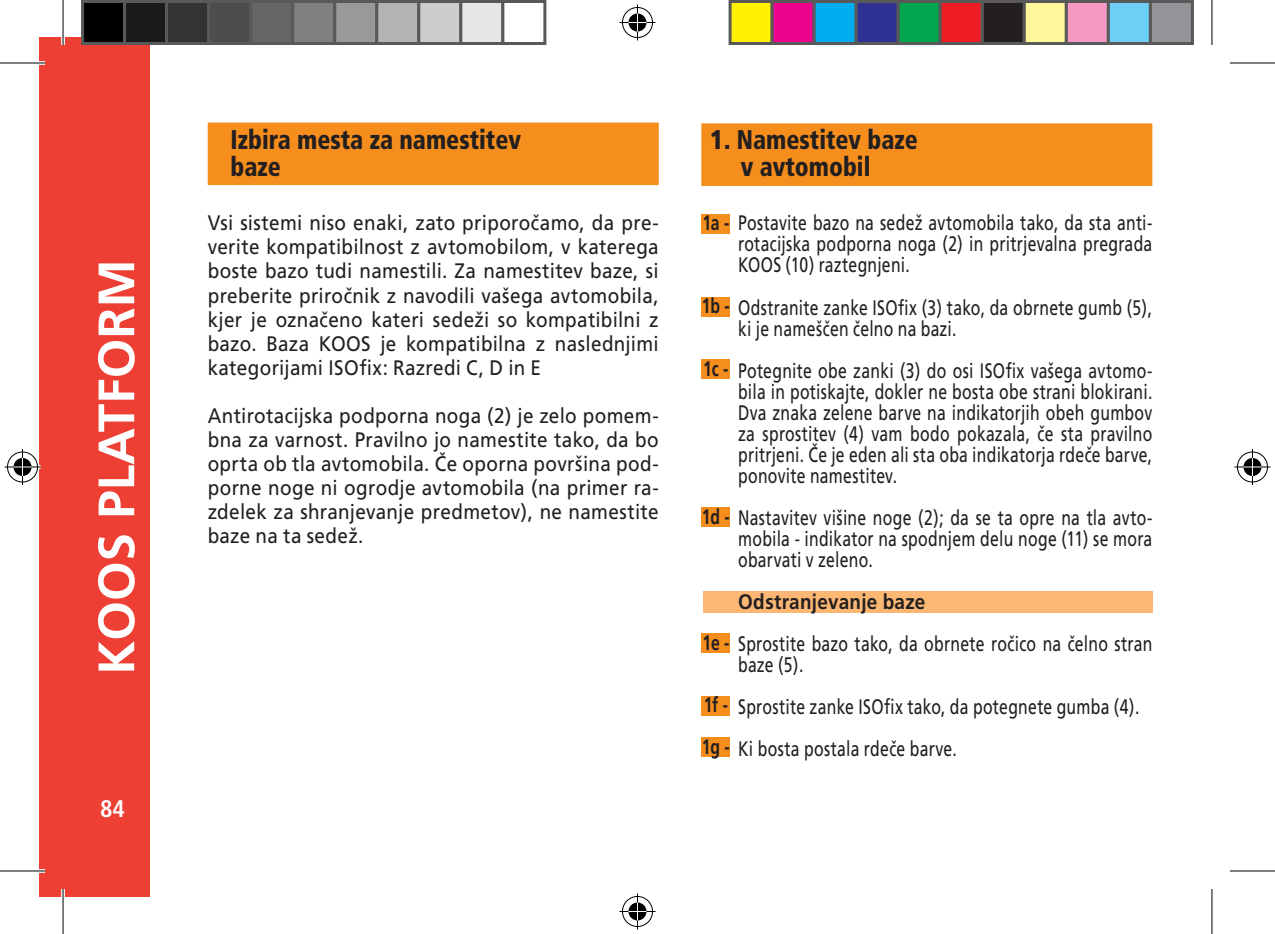
<style>
.page{position:relative;width:1275px;height:934px;background:#fff}
.page>*{position:absolute;margin:0;border:0;box-sizing:border-box;transform-origin:0 0}
.t1{font:700 51px "Frutiger CE";color:#fff}
.t2{font:900 condensed 27px "Frutiger LT";color:#231f20;scale:.9 1}
.t3{font:900 condensed 27px "Frutiger LT";color:#231f20}
.t4{font:700 condensed 24px "Frutiger LT";color:#fff}
.t5{font:21px/21px "Frutiger CE";letter-spacing:.015em;color:#231f20;scale:.75 1}
.t6{font:21px/24px "Frutiger CE";letter-spacing:.015em;color:#231f20;text-align:justify;scale:.9 1}
.t7{font:700 21px "Frutiger CE";letter-spacing:.015em;color:#231f20;scale:.9 1}
.t8{font:700 21px "Frutiger CE";letter-spacing:.015em;color:#231f20;scale:.75 1}
.s1{font-weight:700}
</style>
<div class="page">
<div style="left:39px;top:37px;width:110px;height:859px;background:#ee3f34"></div>
<div style="left:701px;top:123px;width:451px;height:63px;background:#f68e1e;border:3px solid #f68e1e"></div>
<div style="left:208px;top:123px;width:450px;height:62px;background:#f68e1e"></div>
<div style="left:702px;top:591px;width:450px;height:21px;background:#fbb773"></div>
<div style="left:701px;top:214px;width:29px;height:19px;background:#f68e1e"></div>
<div style="left:701px;top:297px;width:29px;height:19px;background:#f68e1e"></div>
<div style="left:701px;top:360px;width:29px;height:19px;background:#f68e1e"></div>
<div style="left:701px;top:508px;width:29px;height:19px;background:#f68e1e"></div>
<div style="left:701px;top:696px;width:29px;height:19px;background:#f68e1e"></div>
<div style="left:701px;top:738px;width:29px;height:19px;background:#f68e1e"></div>
<div style="left:701px;top:634px;width:29px;height:19px;background:#f68e1e"></div>
<hr style="left:0;top:61px;width:45px;height:4px;background:#fff">
<svg style="left:0;top:869px;width:45px;height:4px"></svg>
<svg style="left:1230px;top:871px;width:44px;height:1px"></svg>
<svg style="left:61px;top:37px;width:4px;height:8px"></svg>
<svg style="left:61px;top:889px;width:4px;height:8px"></svg>
<svg style="left:1212px;top:0;width:1px;height:45px"></svg>
<svg style="left:1212px;top:889px;width:1px;height:45px"></svg>
<hr style="left:0;top:62px;width:45px;height:2px;background:#000">
<hr style="left:1229px;top:62px;width:45px;height:2px;background:#000">
<hr style="left:0;top:870px;width:45px;height:1px;background:#000">
<hr style="left:1229px;top:870px;width:45px;height:1px;background:#000">
<hr style="left:62px;top:0;width:2px;height:45px;background:#000">
<hr style="left:62px;top:889px;width:2px;height:45px;background:#000">
<hr style="left:1211px;top:0;width:1px;height:45px;background:#000">
<hr style="left:1211px;top:889px;width:1px;height:45px;background:#000">
<div style="left:620px;top:6px;width:34px;height:33px;border:4px solid #fff;border-radius:50%"></div>
<hr style="left:619px;top:21px;width:36px;height:3px;background:#fff">
<hr style="left:635px;top:4px;width:4px;height:36px;background:#fff">
<div style="left:626px;top:12px;width:22px;height:21px;border:4px solid #fff;border-radius:50%"></div>
<div style="left:622px;top:7px;width:30px;height:31px;border:1px solid #000;border-radius:50%"></div>
<hr style="left:619px;top:22px;width:36px;height:1px;background:#000">
<hr style="left:637px;top:4px;width:1px;height:36px;background:#000">
<svg style="left:628px;top:13px;width:18px;height:18px"></svg>
<div style="left:620px;top:894px;width:34px;height:34px;border:4px solid #fff;border-radius:50%"></div>
<hr style="left:619px;top:909px;width:36px;height:4px;background:#fff">
<hr style="left:635px;top:893px;width:4px;height:36px;background:#fff">
<div style="left:626px;top:900px;width:22px;height:22px;border:4px solid #fff;border-radius:50%"></div>
<div style="left:622px;top:896px;width:30px;height:31px;border:1px solid #000;border-radius:50%"></div>
<hr style="left:619px;top:911px;width:36px;height:1px;background:#000">
<hr style="left:637px;top:893px;width:1px;height:36px;background:#000">
<svg style="left:628px;top:902px;width:18px;height:18px"></svg>
<div style="left:6px;top:450px;width:33px;height:34px;border:4px solid #fff;border-radius:50%"></div>
<svg style="left:4px;top:465px;width:36px;height:4px"></svg>
<hr style="left:21px;top:449px;width:3px;height:36px;background:#fff">
<div style="left:12px;top:456px;width:21px;height:22px;border:4px solid #fff;border-radius:50%"></div>
<div style="left:7px;top:452px;width:31px;height:30px;border:1px solid #000;border-radius:50%"></div>
<hr style="left:4px;top:466px;width:36px;height:1px;background:#000">
<hr style="left:22px;top:449px;width:1px;height:36px;background:#000">
<svg style="left:14px;top:458px;width:18px;height:18px"></svg>
<div style="left:1235px;top:450px;width:33px;height:34px;border:4px solid #fff;border-radius:50%"></div>
<svg style="left:1234px;top:465px;width:36px;height:4px"></svg>
<hr style="left:1250px;top:449px;width:3px;height:36px;background:#fff">
<div style="left:1241px;top:456px;width:21px;height:22px;border:4px solid #fff;border-radius:50%"></div>
<div style="left:1236px;top:452px;width:31px;height:30px;border:1px solid #000;border-radius:50%"></div>
<hr style="left:1234px;top:466px;width:36px;height:1px;background:#000">
<hr style="left:1251px;top:449px;width:1px;height:36px;background:#000">
<svg style="left:1243px;top:458px;width:18px;height:18px"></svg>
<div style="left:82px;top:2px;width:42px;height:42px;background:#000"></div>
<div style="left:81px;top:0;width:45px;height:45px;border:3px solid #595959"></div>
<div style="left:124px;top:2px;width:42px;height:42px;background:#1a1a1a"></div>
<div style="left:123px;top:0;width:45px;height:45px;border:3px solid #595959"></div>
<div style="left:166px;top:2px;width:42px;height:42px;background:#333"></div>
<div style="left:165px;top:0;width:45px;height:45px;border:3px solid #595959"></div>
<div style="left:208px;top:2px;width:42px;height:42px;background:#4d4d4d"></div>
<div style="left:207px;top:0;width:45px;height:45px;border:3px solid #595959"></div>
<div style="left:250px;top:2px;width:42px;height:42px;background:#666"></div>
<div style="left:249px;top:0;width:45px;height:45px;border:3px solid #595959"></div>
<div style="left:292px;top:2px;width:42px;height:42px;background:#808080"></div>
<div style="left:291px;top:0;width:45px;height:45px;border:3px solid #595959"></div>
<div style="left:334px;top:2px;width:42px;height:42px;background:#999"></div>
<div style="left:333px;top:0;width:45px;height:45px;border:3px solid #595959"></div>
<div style="left:376px;top:2px;width:42px;height:42px;background:#b3b3b3"></div>
<div style="left:375px;top:0;width:45px;height:45px;border:3px solid #595959"></div>
<div style="left:418px;top:2px;width:42px;height:42px;background:#ccc"></div>
<div style="left:417px;top:0;width:45px;height:45px;border:3px solid #595959"></div>
<div style="left:460px;top:2px;width:42px;height:42px;background:#e6e6e6"></div>
<div style="left:459px;top:0;width:45px;height:45px;border:3px solid #595959"></div>
<div style="left:501px;top:0;width:45px;height:45px;border:3px solid #595959"></div>
<div style="left:730px;top:2px;width:42px;height:42px;background:#fff101"></div>
<div style="left:728px;top:0;width:45px;height:45px;border:3px solid #595959"></div>
<div style="left:772px;top:2px;width:42px;height:42px;background:#ed028c"></div>
<div style="left:770px;top:0;width:45px;height:45px;border:3px solid #595959"></div>
<div style="left:814px;top:2px;width:42px;height:42px;background:#00aeef"></div>
<div style="left:812px;top:0;width:45px;height:45px;border:3px solid #595959"></div>
<div style="left:856px;top:2px;width:42px;height:42px;background:#2e3092"></div>
<div style="left:854px;top:0;width:45px;height:45px;border:3px solid #595959"></div>
<div style="left:898px;top:2px;width:42px;height:42px;background:#00a54f"></div>
<div style="left:896px;top:0;width:45px;height:45px;border:3px solid #595959"></div>
<div style="left:940px;top:2px;width:42px;height:42px;background:#ee1d23"></div>
<div style="left:938px;top:0;width:45px;height:45px;border:3px solid #595959"></div>
<div style="left:982px;top:2px;width:42px;height:42px;background:#231f20"></div>
<div style="left:980px;top:0;width:45px;height:45px;border:3px solid #595959"></div>
<div style="left:1024px;top:2px;width:42px;height:42px;background:#fff79a"></div>
<div style="left:1022px;top:0;width:45px;height:45px;border:3px solid #595959"></div>
<div style="left:1066px;top:2px;width:42px;height:42px;background:#f499c2"></div>
<div style="left:1064px;top:0;width:45px;height:45px;border:3px solid #595959"></div>
<div style="left:1108px;top:2px;width:42px;height:42px;background:#6bcff6"></div>
<div style="left:1106px;top:0;width:45px;height:45px;border:3px solid #595959"></div>
<div style="left:1150px;top:2px;width:42px;height:42px;background:#939598"></div>
<div style="left:1148px;top:0;width:45px;height:45px;border:3px solid #595959"></div>
<h1 class="t1" style="left:86px;top:675px;width:417px;rotate:-90deg">KOOS PLATFORM</h1>
<p class="t4" style="left:100px;top:794px;width:26px">84</p>
<p class="t2" style="left:230px;top:123px;width:324px">Izbira mesta za namestitev</p>
<p class="t2" style="left:230px;top:150px;width:57px">baze</p>
<p class="t6" style="left:208px;top:211px;width:502px">Vsi sistemi niso enaki, zato priporočamo, da pre&shy;verite kompatibilnost z avtomobilom, v katerega boste bazo tudi namestili. Za namestitev baze, si preberite priročnik z navodili vašega avtomobila, kjer je označeno kateri sedeži so kompatibilni z bazo. Baza KOOS je kompatibilna z naslednjimi kategorijami ISOfix: Razredi C, D in E</p>
<p class="t6" style="left:208px;top:403px;width:502px">Antirotacijska podporna noga (2) je zelo pomem&shy;bna za varnost. Pravilno jo namestite tako, da bo oprta ob tla avtomobila. Če oporna površina pod&shy;porne noge ni ogrodje avtomobila (na primer ra&shy;zdelek za shranjevanje predmetov), ne namestite baze na ta sedež.</p>
<p class="t3" style="left:709px;top:123px;width:210px">1. Namestitev baze</p>
<p class="t2" style="left:740px;top:150px;width:146px">v avtomobil</p>
<p class="t5" style="left:702px;top:213px;width:601px"><span class="s1">1a -</span> Postavite bazo na sedež avtomobila tako, da sta anti-</p>
<p class="t5" style="left:738px;top:234px;width:553px">rotacijska podporna noga (2) in pritrjevalna pregrada<br>KOOS (10) raztegnjeni.</p>
<p class="t5" style="left:701px;top:297px;width:602px"><span class="s1">1b -</span> Odstranite zanke ISOfix (3) tako, da obrnete gumb (5),</p>
<p class="t5" style="left:738px;top:318px;width:292px">ki je nameščen čelno na bazi.</p>
<p class="t5" style="left:738px;top:360px;width:553px;text-align:justify">Potegnite obe zanki (3) do osi ISOfix vašega avtomo&shy;bila in potiskajte, dokler ne bosta obe strani blokirani.<br>Dva znaka zelene barve na indikatorjih obeh gumbov za sprostitev (4) vam bodo pokazala, če sta pravilno pritrjeni. Če je eden ali sta oba indikatorja rdeče barve, ponovite namestitev.</p>
<p class="t8" style="left:703px;top:356px;width:35px">1c -</p>
<p class="t5" style="left:701px;top:507px;width:602px"><span class="s1">1d -</span> Nastavitev višine noge (2); da se ta opre na tla avto-</p>
<p class="t5" style="left:738px;top:528px;width:553px">mobila - indikator na spodnjem delu noge (11) se mora obarvati v zeleno.</p>
<p class="t7" style="left:738px;top:589px;width:210px">Odstranjevanje baze</p>
<p class="t5" style="left:702px;top:633px;width:601px"><span class="s1">1e -</span> Sprostite bazo tako, da obrnete ročico na čelno stran</p>
<p class="t5" style="left:738px;top:654px;width:89px">baze (5).</p>
<p class="t5" style="left:738px;top:696px;width:536px">Sprostite zanke ISOfix tako, da potegnete gumba (4).</p>
<p class="t8" style="left:703px;top:692px;width:34px">1f -</p>
<p class="t5" style="left:701px;top:738px;width:341px"><span class="s1">1g -</span> Ki bosta postala rdeče barve.</p>
</div>
